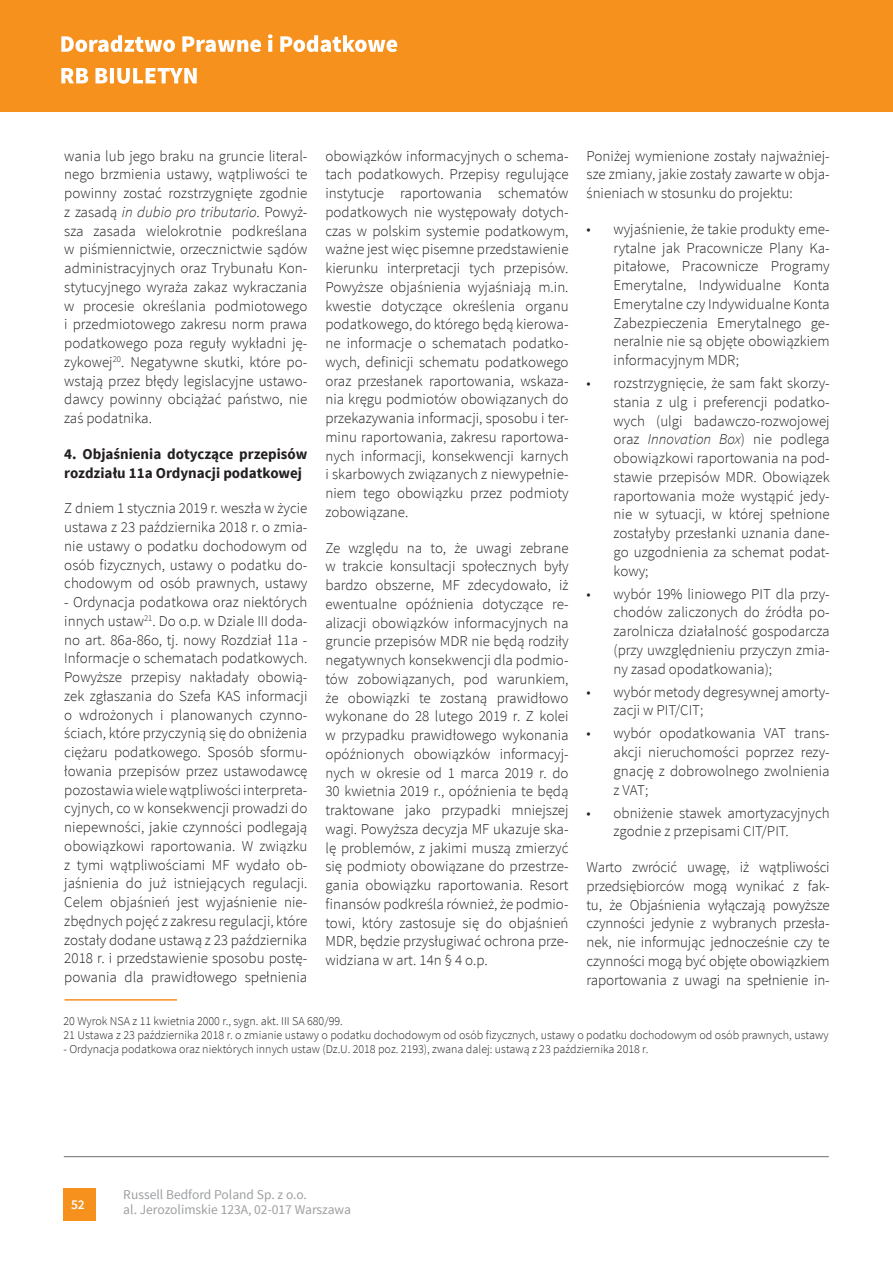
<style>
.page{position:relative;width:893px;height:1263px;background:#fff}
.page>*{position:absolute;margin:0;border:0;box-sizing:border-box;transform-origin:0 0}
.Tekst_główny{font:300 15px/18.8px "Source Sans Pro";color:#231f20;text-align:justify}
.Tekst_główny-2{font:700 15px/18.8px "Source Sans Pro";color:#231f20}
.t1{font:13.5px/15px "Source Sans Pro";color:#9d9fa2}
.t2{font:600 13.5px "Source Sans Pro";color:#fff}
.Przypis{font:300 12px "Source Sans Pro";color:#231f20}
.s1{font-style:italic}
</style>
<div class="page">
<hr style="left:64px;top:1156px;width:765px;height:1px;background:#6c6d70">
<div style="left:0;top:0;width:893px;height:112px;background:#f6911e"></div>
<div style="left:63px;top:1188px;width:33px;height:33px;background:#f6911e"></div>
<svg style="left:61px;top:68px;width:136px;height:16px"></svg>
<svg style="left:61px;top:34px;width:336px;height:18px"></svg>
<hr style="left:65px;top:999px;width:112px;height:1px;background:#f6911e">
<p class="Tekst_główny" style="left:64px;top:146px;width:245px">wania lub jego braku na gruncie literal&shy;nego brzmienia ustawy, wątpliwości te powinny zostać rozstrzygnięte zgodnie z zasadą <span class="s1">in dubio pro tributario</span>. Powyż&shy;sza zasada wielokrotnie podkreślana w piśmiennictwie, orzecznictwie sądów administracyjnych oraz Trybunału Kon&shy;stytucyjnego wyraża zakaz wykraczania w procesie określania podmiotowego i przedmiotowego zakresu norm prawa podatkowego poza reguły wykładni ję&shy;zykowej<sup>20</sup>. Negatywne skutki, które po&shy;wstają przez błędy legislacyjne ustawo&shy;dawcy powinny obciążać państwo, nie zaś podatnika.</p>
<p class="Tekst_główny-2" style="left:64px;top:445px;width:245px">4. Objaśnienia dotyczące przepisów rozdziału 11a Ordynacji podatkowej</p>
<p class="Tekst_główny" style="left:64px;top:499px;width:245px">Z dniem 1 stycznia 2019 r. weszła w życie ustawa z 23 października 2018 r. o zmia&shy;nie ustawy o podatku dochodowym od osób fizycznych, ustawy o podatku do&shy;chodowym od osób prawnych, ustawy</p>
<p class="Tekst_główny" style="left:64px;top:593px;width:245px">- Ordynacja podatkowa oraz niektórych innych ustaw<sup>21</sup>. Do o.p. w Dziale III doda&shy;no art. 86a-86o, tj. nowy Rozdział 11a - Informacje o schematach podatkowych.<br>Powyższe przepisy nakładały obowią&shy;zek zgłaszania do Szefa KAS informacji o wdrożonych i planowanych czynno&shy;ściach, które przyczynią się do obniżenia ciężaru podatkowego. Sposób sformu&shy;łowania przepisów przez ustawodawcę pozostawia wiele wątpliwości interpreta&shy;cyjnych, co w konsekwencji prowadzi do niepewności, jakie czynności podlegają obowiązkowi raportowania. W związku z tymi wątpliwościami MF wydało ob&shy;jaśnienia do już istniejących regulacji.<br>Celem objaśnień jest wyjaśnienie nie&shy;zbędnych pojęć z zakresu regulacji, które zostały dodane ustawą z 23 października 2018 r. i przedstawienie sposobu postę&shy;powania dla prawidłowego spełnienia</p>
<p class="Tekst_główny" style="left:325px;top:146px;width:245px">obowiązków informacyjnych o schema&shy;tach podatkowych. Przepisy regulujące instytucje raportowania schematów podatkowych nie występowały dotych&shy;czas w polskim systemie podatkowym, ważne jest więc pisemne przedstawienie kierunku interpretacji tych przepisów.<br>Powyższe objaśnienia wyjaśniają m.in. kwestie dotyczące określenia organu podatkowego, do którego będą kierowa&shy;ne informacje o schematach podatko&shy;wych, definicji schematu podatkowego oraz przesłanek raportowania, wskaza&shy;nia kręgu podmiotów obowiązanych do przekazywania informacji, sposobu i ter&shy;minu raportowania, zakresu raportowa&shy;nych informacji, konsekwencji karnych i skarbowych związanych z niewypełnie&shy;niem tego obowiązku przez podmioty zobowiązane.</p>
<p class="Tekst_główny" style="left:325px;top:538px;width:245px">Ze względu na to, że uwagi zebrane w trakcie konsultacji społecznych były bardzo obszerne, MF zdecydowało, iż ewentualne opóźnienia dotyczące re&shy;alizacji obowiązków informacyjnych na gruncie przepisów MDR nie będą rodziły negatywnych konsekwencji dla podmio&shy;tów zobowiązanych, pod warunkiem, że obowiązki te zostaną prawidłowo wykonane do 28 lutego 2019 r. Z kolei w przypadku prawidłowego wykonania opóźnionych obowiązków informacyj&shy;nych w okresie od 1 marca 2019 r. do 30 kwietnia 2019 r., opóźnienia te będą traktowane jako przypadki mniejszej wagi. Powyższa decyzja MF ukazuje ska&shy;lę problemów, z jakimi muszą zmierzyć się podmioty obowiązane do przestrze&shy;gania obowiązku raportowania. Resort finansów podkreśla również, że podmio&shy;towi, który zastosuje się do objaśnień MDR, będzie przysługiwać ochrona prze&shy;widziana w art. 14n § 4 o.p.</p>
<p class="Tekst_główny" style="left:587px;top:146px;width:245px">Poniżej wymienione zostały najważniej&shy;sze zmiany, jakie zostały zawarte w obja&shy;śnieniach w stosunku do projektu:</p>
<p class="Tekst_główny" style="left:614px;top:219px;width:218px;text-indent:-27px">• wyjaśnienie, że takie produkty eme&shy;rytalne jak Pracownicze Plany Ka&shy;pitałowe, Pracownicze Programy Emerytalne, Indywidualne Konta Emerytalne czy Indywidualne Konta Zabezpieczenia Emerytalnego ge&shy;neralnie nie są objęte obowiązkiem informacyjnym MDR;</p>
<p class="Tekst_główny" style="left:614px;top:374px;width:218px;text-indent:-27px">• rozstrzygnięcie, że sam fakt skorzy&shy;stania z ulg i preferencji podatko&shy;wych (ulgi badawczo-rozwojowej oraz <span class="s1">Innovation Box</span>) nie podlega obowiązkowi raportowania na pod&shy;stawie przepisów MDR. Obowiązek raportowania może wystąpić jedy&shy;nie w sytuacji, w której spełnione zostałyby przesłanki uznania dane&shy;go uzgodnienia za schemat podat&shy;kowy;</p>
<p class="Tekst_główny" style="left:614px;top:584px;width:218px;text-indent:-27px">• wybór 19% liniowego PIT dla przy&shy;chodów zaliczonych do źródła po&shy;zarolnicza działalność gospodarcza (przy uwzględnieniu przyczyn zmia&shy;ny zasad opodatkowania);</p>
<p class="Tekst_główny" style="left:614px;top:682px;width:218px;text-indent:-27px">• wybór metody degresywnej amorty&shy;zacji w PIT/CIT;</p>
<p class="Tekst_główny" style="left:614px;top:724px;width:218px;text-indent:-27px">• wybór opodatkowania VAT trans&shy;akcji nieruchomości poprzez rezy&shy;gnację z dobrowolnego zwolnienia z VAT;</p>
<p class="Tekst_główny" style="left:614px;top:803px;width:218px;text-indent:-27px">• obniżenie stawek amortyzacyjnych zgodnie z przepisami CIT/PIT.</p>
<p class="Tekst_główny" style="left:587px;top:858px;width:245px">Warto zwrócić uwagę, iż wątpliwości przedsiębiorców mogą wynikać z fak&shy;tu, że Objaśnienia wyłączają powyższe czynności jedynie z wybranych przesła&shy;nek, nie informując jednocześnie czy te czynności mogą być objęte obowiązkiem raportowania z uwagi na spełnienie in-</p>
<p class="Przypis" style="left:63px;top:1013px;width:281px">20 Wyrok NSA z 11 kwietnia 2000 r., sygn. akt. III SA 680/99.</p>
<p class="Przypis" style="left:63px;top:1028px;width:767px">21 Ustawa z 23 października 2018 r. o zmianie ustawy o podatku dochodowym od osób fizycznych, ustawy o podatku dochodowym od osób prawnych, ustawy</p>
<p class="Przypis" style="left:63px;top:1042px;width:586px">- Ordynacja podatkowa oraz niektórych innych ustaw (Dz.U. 2018 poz. 2193), zwana dalej: ustawą z 23 października 2018 r.</p>
<p class="t2" style="left:71px;top:1196px;width:15px">52</p>
<p class="t1" style="left:123px;top:1187px;width:229px">Russell Bedford Poland Sp. z o.o.<br>al. Jerozolimskie 123A, 02-017 Warszawa</p>
</div>
